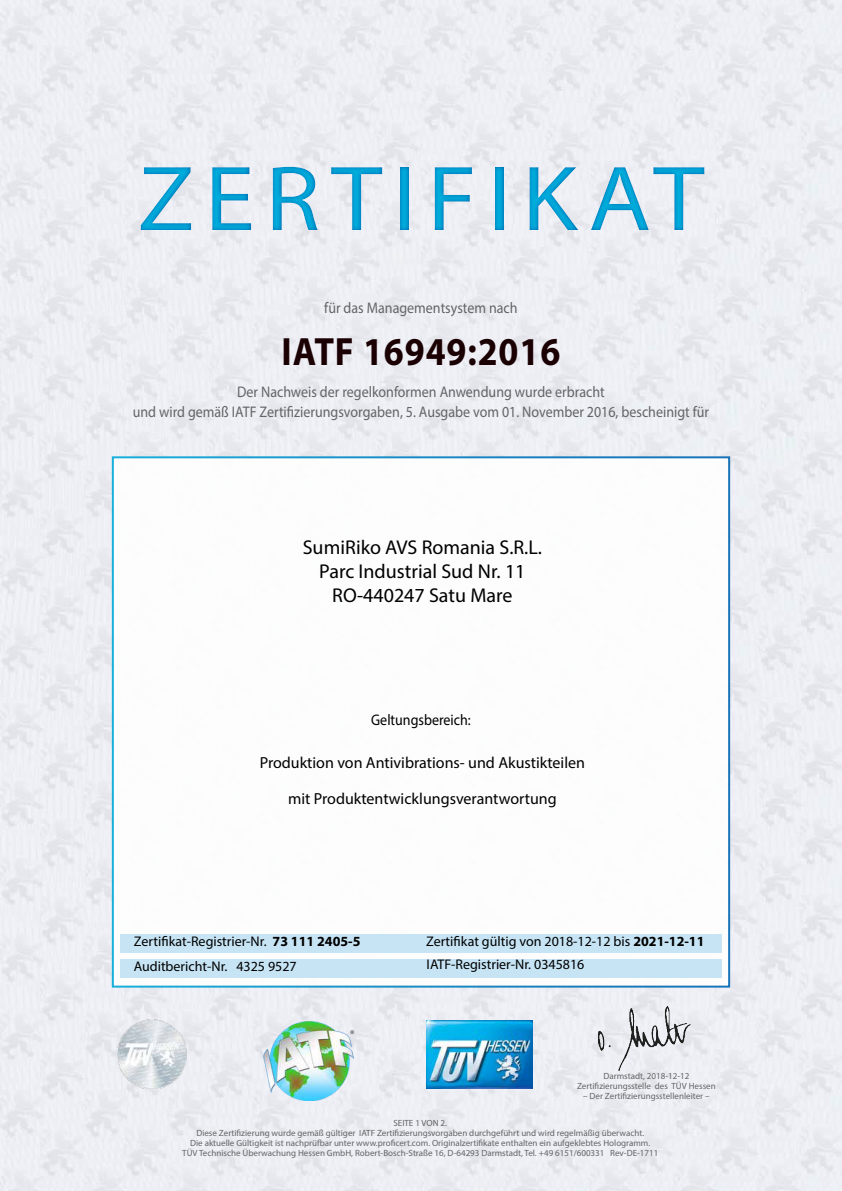
<style>
.page{position:relative;width:842px;height:1191px;background:#fff}
.page>*{position:absolute;margin:0;border:0;box-sizing:border-box;transform-origin:0 0}
.t1{font:93px "Myriad Pro";letter-spacing:.1em;color:#00addc;scale:1.1 1}
.t2{font:700 39.6px "Myriad Pro";letter-spacing:.025em;color:#1a0002;scale:.91 1}
.t3{font:20px/24px "Myriad Pro";color:#000;text-align:center}
.t4{font:16px "Myriad Pro";color:#000}
.t5{font:15.4px/20px "Myriad Pro";color:#636466;text-align:center;scale:.91 1}
.t6{font:15.4px "Myriad Pro";color:#000;scale:.91 1}
.t7{font:14px/24.6px "Myriad Pro";color:#000}
.t8{font:9px/10px "Myriad Pro";color:#636466;text-align:center}
.s1{font-weight:700}
</style>
<div class="page">
<img style="left:0;top:0;width:842px;height:1191px">
<img style="left:731px;top:695px;width:103px;height:47px">
<img style="left:734px;top:566px;width:108px;height:47px">
<img style="left:427px;top:1020px;width:106px;height:69px">
<div style="left:113px;top:457px;width:616px;height:529px;background:#fff"></div>
<div style="left:112px;top:456px;width:618px;height:531px;border:2px solid #fff"></div>
<div style="left:120px;top:958px;width:602px;height:19px;background:#c0e2f3"></div>
<div style="left:121px;top:934px;width:601px;height:19px;background:#c0e2f3"></div>
<img style="left:731px;top:455px;width:111px;height:40px">
<img style="left:731px;top:793px;width:81px;height:72px">
<img style="left:598px;top:1006px;width:92px;height:64px">
<img style="left:261px;top:1021px;width:96px;height:79px">
<svg style="left:0;top:141px;width:842px;height:113px;fill:#eceef3"></svg>
<img style="left:117px;top:1019px;width:70px;height:69px">
<svg style="left:350px;top:1030px;width:4px;height:4px"></svg>
<h1 class="t1" style="left:138px;top:153px;width:517px">ZERTIFIKAT</h1>
<h3 class="t5" style="left:324px;top:298px;width:214px">für das Managementsystem nach</h3>
<h2 class="t2" style="left:282px;top:328px;width:308px">IATF 16949:2016</h2>
<h3 class="t5" style="left:133px;top:382px;width:635px">Der Nachweis der regelkonformen Anwendung wurde erbracht<br>und wird gemäß IATF Zertifizierungsvorgaben, 5. Ausgabe vom 01. November 2016, bescheinigt für</h3>
<h3 class="t3" style="left:303px;top:536px;width:241px">SumiRiko AVS Romania S.R.L.<br>Parc Industrial Sud Nr. 11<br>RO-440247 Satu Mare</h3>
<h3 class="t6" style="left:371px;top:712px;width:111px">Geltungsbereich:</h3>
<h3 class="t4" style="left:260px;top:755px;width:327px">Produktion von Antivibrations- und Akustikteilen</h3>
<h3 class="t4" style="left:288px;top:791px;width:270px">mit Produktentwicklungsverantwortung</h3>
<h3 class="t7" style="left:134px;top:929px;width:228px">Zertifikat-Registrier-Nr. <span class="s1">73 111 2405-5<br></span>Auditbericht-Nr. 4325 9527</h3>
<h3 class="t7" style="left:426px;top:929px;width:280px">Zertifikat gültig von 2018-12-12 bis <span class="s1">2021-12-11</span></h3>
<h3 class="t7" style="left:427px;top:953px;width:159px">IATF-Registrier-Nr. 0345816</h3>
<p class="t8" style="left:577px;top:1071px;width:140px">Darmstadt, 2018-12-12<br>Zertifizierungsstelle des TÜV Hessen</p>
<p class="t8" style="left:583px;top:1091px;width:128px">– Der Zertifizierungsstellenleiter –</p>
<p class="t8" style="left:182px;top:1118px;width:478px">SEITE 1 VON 2.<br>Diese Zertifizierung wurde gemäß gültiger IATF Zertifizierungsvorgaben durchgeführt und wird regelmäßig überwacht.<br>Die aktuelle Gültigkeit ist nachprüfbar unter www.proficert.com. Originalzertifikate enthalten ein aufgeklebtes Hologramm.<br>TÜV Technische Überwachung Hessen GmbH, Robert-Bosch-Straße 16, D-64293 Darmstadt, Tel. +49 6151/600331 Rev-DE-1711</p>
</div>
